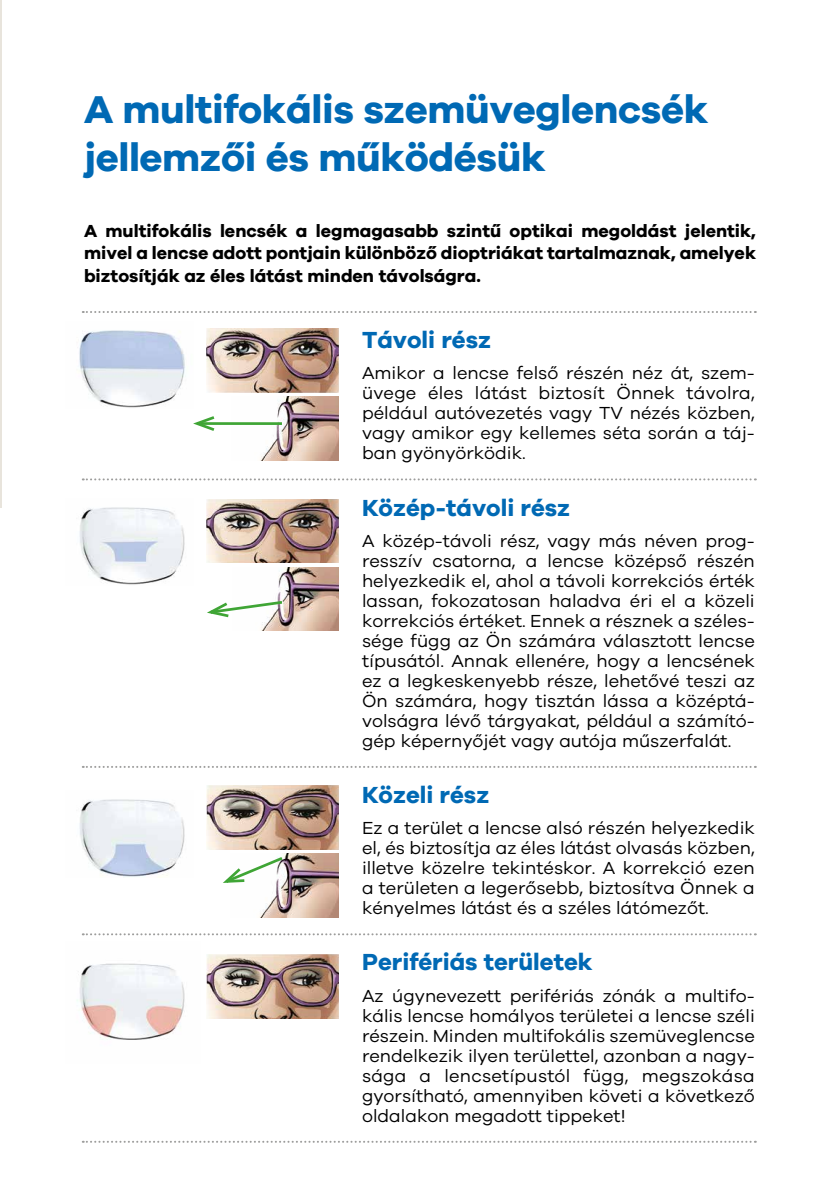
<style>
.page{position:relative;width:840px;height:1191px;background:#fff}
.page>*{position:absolute;margin:0;border:0;box-sizing:border-box;transform-origin:0 0}
.t1{font:700 40px/48px "Galano Grotesque";letter-spacing:-.01em;color:#0069b4}
.t2{font:700 24px "Galano Grotesque";color:#0069b4}
.t3{font:18px/20px "Galano Grotesque";color:#000;text-align:justify}
.t4{font:700 18px/22px "Galano Grotesque";color:#000;text-align:justify}
</style>
<div class="page">
<hr style="left:0;top:0;width:2px;height:507px;background:#e8e4dc">
<img style="left:77px;top:963px;width:108px;height:77px">
<img style="left:207px;top:954px;width:131px;height:64px">
<svg style="left:83px;top:933px;width:672px;height:2px"></svg>
<svg style="left:83px;top:766px;width:672px;height:2px"></svg>
<svg style="left:83px;top:478px;width:672px;height:2px"></svg>
<svg style="left:83px;top:311px;width:672px;height:2px"></svg>
<svg style="left:83px;top:1140px;width:672px;height:2px"></svg>
<img style="left:79px;top:507px;width:106px;height:78px">
<img style="left:207px;top:499px;width:131px;height:63px">
<img style="left:261px;top:567px;width:77px;height:63px">
<svg style="left:207px;top:599px;width:78px;height:20px"></svg>
<img style="left:79px;top:330px;width:106px;height:78px">
<img style="left:207px;top:328px;width:131px;height:64px">
<img style="left:260px;top:396px;width:78px;height:64px">
<hr style="left:197px;top:422px;width:85px;height:3px;background:#3fa535">
<svg style="left:193px;top:416px;width:24px;height:15px"></svg>
<img style="left:79px;top:799px;width:106px;height:78px">
<img style="left:207px;top:785px;width:131px;height:64px">
<img style="left:259px;top:853px;width:79px;height:64px">
<svg style="left:223px;top:854px;width:62px;height:31px"></svg>
<h1 class="t1" style="left:84px;top:84px;width:625px">A multifokális szemüveglencsék jellemzői és működésük</h1>
<p class="t4" style="left:84px;top:220px;width:673px">A multifokális lencsék a legmagasabb szintű optikai megoldást jelentik, mivel a lencse adott pontjain különböző dioptriákat tartalmaznak, amelyek biztosítják az éles látást minden távolságra.</p>
<h2 class="t2" style="left:362px;top:325px;width:130px">Távoli rész</h2>
<p class="t3" style="left:362px;top:363px;width:394px">Amikor a lencse felső részén néz át, szem&shy;üvege éles látást biztosít Önnek távolra, például autóvezetés vagy TV nézés közben, vagy amikor egy kellemes séta során a táj&shy;ban gyönyörködik.</p>
<h2 class="t2" style="left:362px;top:492px;width:209px">Közép-távoli rész</h2>
<p class="t3" style="left:362px;top:530px;width:394px">A közép-távoli rész, vagy más néven prog&shy;resszív csatorna, a lencse középső részén helyezkedik el, ahol a távoli korrekciós érték lassan, fokozatosan haladva éri el a közeli korrekciós értéket. Ennek a résznek a széles&shy;sége függ az Ön számára választott lencse típusától. Annak ellenére, hogy a lencsének ez a legkeskenyebb része, lehetővé teszi az Ön számára, hogy tisztán lássa a középtá&shy;volságra lévő tárgyakat, például a számító&shy;gép képernyőjét vagy autója műszerfalát.</p>
<h2 class="t2" style="left:362px;top:780px;width:129px">Közeli rész</h2>
<p class="t3" style="left:362px;top:817px;width:394px">Ez a terület a lencse alsó részén helyezkedik el, és biztosítja az éles látást olvasás közben, illetve közelre tekintéskor. A korrekció ezen a területen a legerősebb, biztosítva Önnek a kényelmes látást és a széles látómezőt.</p>
<h2 class="t2" style="left:362px;top:947px;width:232px">Perifériás területek</h2>
<p class="t3" style="left:362px;top:985px;width:394px">Az úgynevezett perifériás zónák a multifo&shy;kális lencse homályos területei a lencse széli részein. Minden multifokális szemüveglencse rendelkezik ilyen területtel, azonban a nagy&shy;sága a lencsetípustól függ, megszokása gyorsítható, amennyiben követi a következő oldalakon megadott tippeket!</p>
</div>
